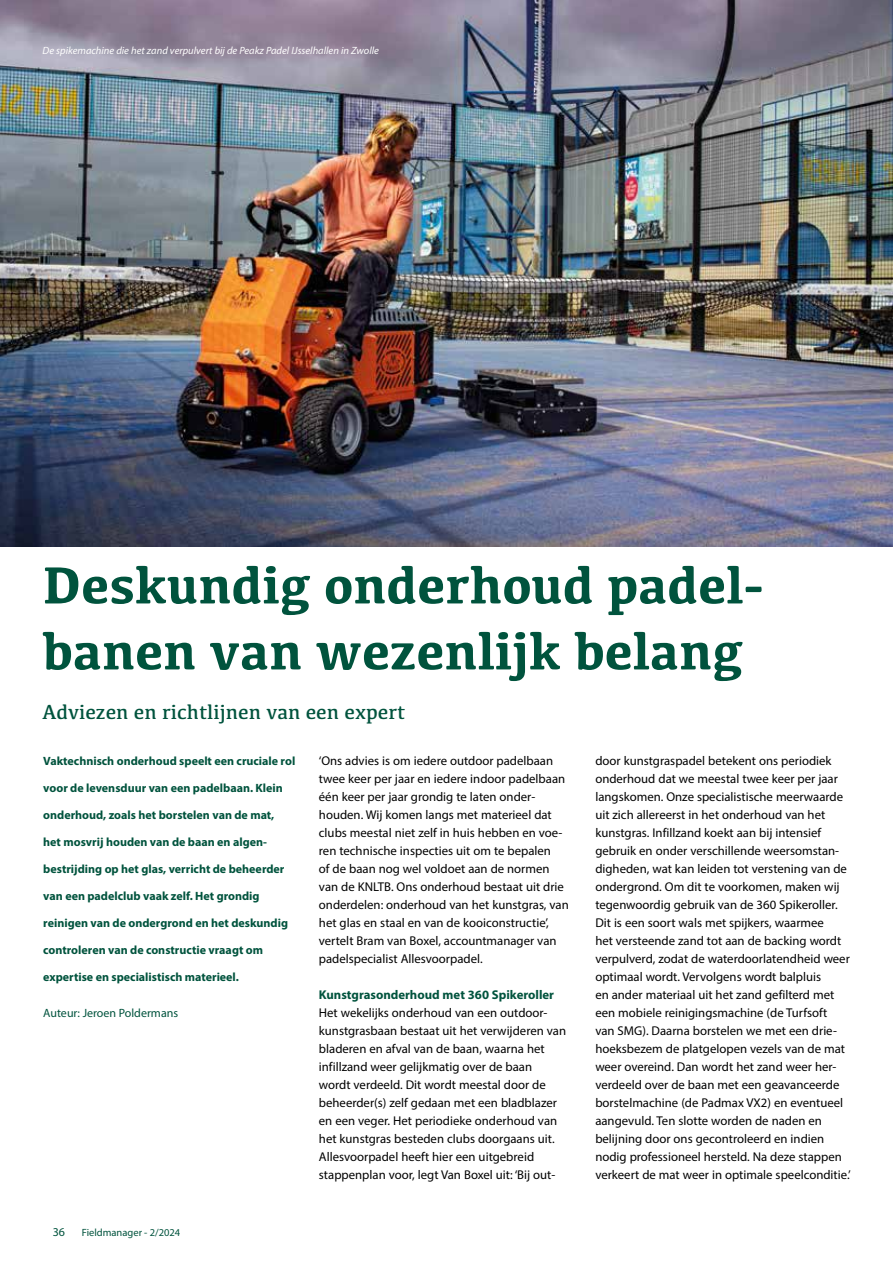
<style>
.page{position:relative;width:893px;height:1263px;background:#fff}
.page>*{position:absolute;margin:0;border:0;box-sizing:border-box;transform-origin:0 0}
.t1{font:700 54px/66px "Kefa";color:#00533d}
.t2{font:21px "Kefa";color:#00533d}
.t3{font:12.75px/18px "Myriad Pro";color:#000}
.t4{font:700 12.75px "Myriad Pro";color:#00533d}
.t5{font:700 12px "Myriad Pro";color:#00533d}
.t6{font:12px "Myriad Pro";color:#00533d}
.t7{font:italic 10.5px "Myriad Pro";color:#fff}
.t8{font:10.5px "Myriad Pro";color:#00533d}
</style>
<div class="page">
<img style="left:0;top:0;width:893px;height:546px">
<p class="t7" style="left:43px;top:44px;width:338px">De spikemachine die het zand verpulvert bij de Peakz Padel IJsselhallen in Zwolle</p>
<h1 class="t1" style="left:43px;top:549px;width:723px">Deskundig onderhoud padel&shy;banen van wezenlijk belang</h1>
<h2 class="t2" style="left:43px;top:699px;width:364px">Adviezen en richtlijnen van een expert</h2>
<p class="t5" style="left:43px;top:753px;width:254px">Vaktechnisch onderhoud speelt een cruciale rol</p>
<p class="t5" style="left:43px;top:780px;width:241px">voor de levensduur van een padelbaan. Klein</p>
<p class="t5" style="left:43px;top:807px;width:233px">onderhoud, zoals het borstelen van de mat,</p>
<p class="t5" style="left:43px;top:834px;width:225px">het mosvrij houden van de baan en algen-</p>
<p class="t5" style="left:43px;top:861px;width:243px">bestrijding op het glas, verricht de beheerder</p>
<p class="t5" style="left:43px;top:888px;width:218px">van een padelclub vaak zelf. Het grondig</p>
<p class="t5" style="left:43px;top:915px;width:246px">reinigen van de ondergrond en het deskundig</p>
<p class="t5" style="left:43px;top:942px;width:221px">controleren van de constructie vraagt om</p>
<p class="t5" style="left:43px;top:969px;width:197px">expertise en specialistisch materieel.</p>
<p class="t6" style="left:43px;top:1006px;width:136px">Auteur: Jeroen Poldermans</p>
<p class="t3" style="left:319px;top:752px;width:251px">‘Ons advies is om iedere outdoor padelbaan twee keer per jaar en iedere indoor padelbaan één keer per jaar grondig te laten onder&shy;houden. Wij komen langs met materieel dat clubs meestal niet zelf in huis hebben en voe&shy;ren technische inspecties uit om te bepalen<br>of de baan nog wel voldoet aan de normen van de KNLTB. Ons onderhoud bestaat uit drie onderdelen: onderhoud van het kunstgras, van het glas en staal en van de kooiconstructie’, vertelt Bram van Boxel, accountmanager van padelspecialist Allesvoorpadel.</p>
<p class="t4" style="left:319px;top:986px;width:237px">Kunstgrasonderhoud met 360 Spikeroller</p>
<p class="t3" style="left:319px;top:1004px;width:249px">Het wekelijks onderhoud van een outdoor&shy;kunstgrasbaan bestaat uit het verwijderen van bladeren en afval van de baan, waarna het infillzand weer gelijkmatig over de baan wordt verdeeld. Dit wordt meestal door de beheerder(s) zelf gedaan met een bladblazer en een veger. Het periodieke onderhoud van het kunstgras besteden clubs doorgaans uit.<br>Allesvoorpadel heeft hier een uitgebreid stappenplan voor, legt Van Boxel uit: ‘Bij out-</p>
<p class="t6" style="left:53px;top:1224px;width:14px">36</p>
<p class="t8" style="left:82px;top:1226px;width:100px">Fieldmanager - 2/2024</p>
<p class="t3" style="left:595px;top:752px;width:257px">door kunstgraspadel betekent ons periodiek onderhoud dat we meestal twee keer per jaar langskomen. Onze specialistische meerwaarde uit zich allereerst in het onderhoud van het kunstgras. Infillzand koekt aan bij intensief gebruik en onder verschillende weersomstan&shy;digheden, wat kan leiden tot verstening van de ondergrond. Om dit te voorkomen, maken wij tegenwoordig gebruik van de 360 Spikeroller.<br>Dit is een soort wals met spijkers, waarmee<br>het versteende zand tot aan de backing wordt verpulverd, zodat de waterdoorlatendheid weer optimaal wordt. Vervolgens wordt balpluis<br>en ander materiaal uit het zand gefilterd met een mobiele reinigingsmachine (de Turfsoft<br>van SMG). Daarna borstelen we met een drie&shy;hoeksbezem de platgelopen vezels van de mat weer overeind. Dan wordt het zand weer her&shy;verdeeld over de baan met een geavanceerde borstelmachine (de Padmax VX2) en eventueel aangevuld. Ten slotte worden de naden en belijning door ons gecontroleerd en indien nodig professioneel hersteld. Na deze stappen verkeert de mat weer in optimale speelconditie.’</p>
</div>
